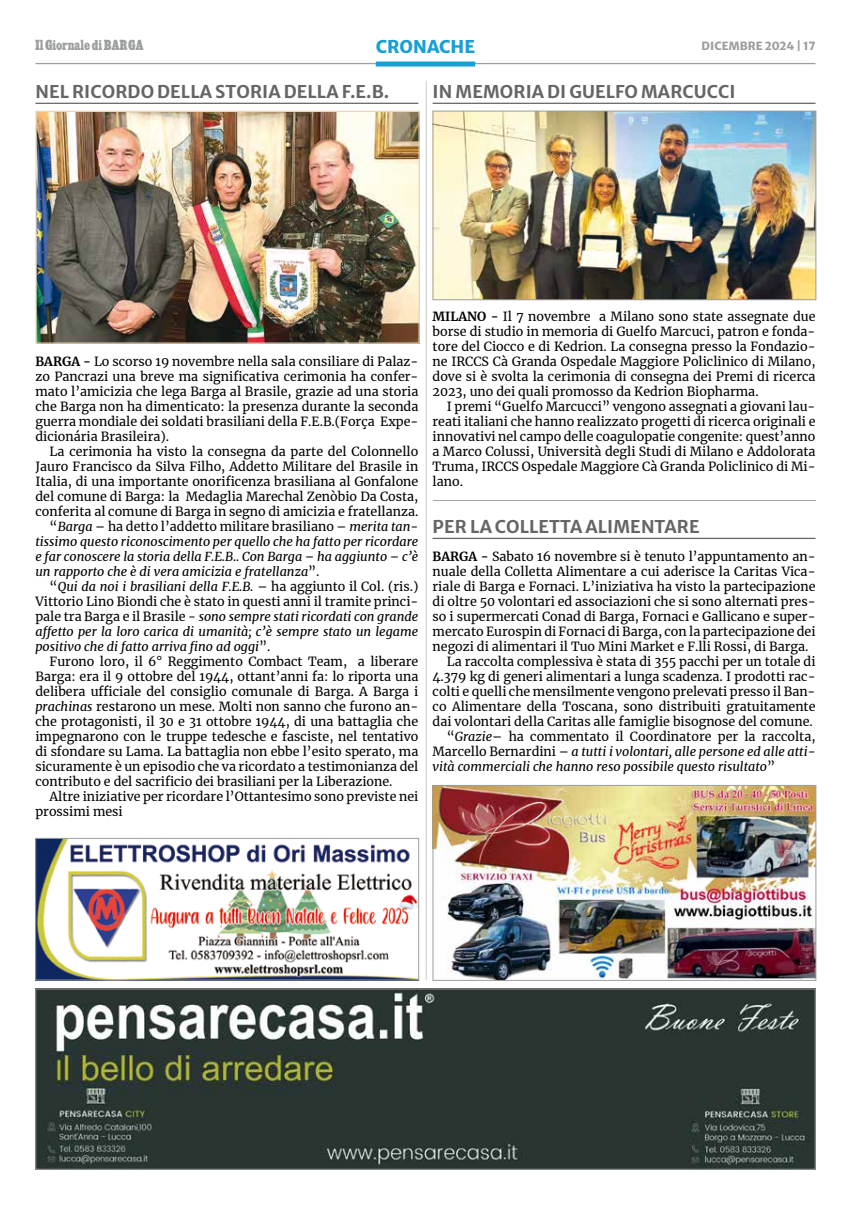
<style>
.page{position:relative;width:851px;height:1205px;background:#fff}
.page>*{position:absolute;margin:0;border:0;box-sizing:border-box;transform-origin:0 0}
.t1{font:700 17.5px "Merriweather Sans";letter-spacing:.005em;color:#646567}
.t2{font:17.5px "Merriweather Sans";letter-spacing:.005em;color:#189fd6}
.t3{font:12.5px/15px "Merriweather";color:#000;text-align:justify}
.t4{font:italic 12.5px "Merriweather";color:#000}
.t5{font:11.25px "Cairo";color:#9c9e9f}
.t6{font:11.25px "Merriweather Sans";letter-spacing:.005em;color:#9c9e9f}
.s1{font-weight:700}
.s2{font-style:italic}
.s3{font-style:normal}
</style>
<div class="page">
<hr style="left:35px;top:63px;width:780px;height:1px;background:#9c9e9f">
<div style="left:376px;top:62px;width:99px;height:5px;background:#189fd6"></div>
<img style="left:37px;top:840px;width:380px;height:138px">
<div style="left:35px;top:838px;width:384px;height:142px;border:1px solid #9c9e9f"></div>
<img style="left:37px;top:990px;width:776px;height:177px">
<div style="left:35px;top:988px;width:780px;height:181px;border:1px solid #9c9e9f"></div>
<img style="left:434px;top:787px;width:380px;height:191px">
<div style="left:432px;top:785px;width:384px;height:195px;border:1px solid #9c9e9f"></div>
<hr style="left:432px;top:103px;width:383px;height:1px;background:#646567">
<hr style="left:35px;top:103px;width:383px;height:1px;background:#646567">
<img style="left:434px;top:113px;width:380px;height:185px">
<div style="left:432px;top:111px;width:384px;height:189px;border:1px solid #9c9e9f"></div>
<hr style="left:423px;top:78px;width:4px;height:903px;background:#003882;opacity:.5">
<hr style="left:432px;top:538px;width:383px;height:1px;background:#646567">
<hr style="left:430px;top:498px;width:386px;height:3px;background:#003882;opacity:.5">
<img style="left:37px;top:113px;width:380px;height:229px">
<div style="left:35px;top:111px;width:384px;height:233px;border:1px solid #e6d5b7"></div>
<p class="t5" style="left:35px;top:40px;width:110px">Il Giornale di BARGA</p>
<h1 class="t2" style="left:376px;top:31px;width:101px">CRONACHE</h1>
<p class="t6" style="left:701px;top:37px;width:116px">DICEMBRE 2024 | 17</p>
<h1 class="t1" style="left:432px;top:76px;width:304px">IN MEMORIA DI GUELFO MARCUCCI</h1>
<h1 class="t1" style="left:35px;top:76px;width:355px">NEL RICORDO DELLA STORIA DELLA F.E.B.</h1>
<p class="t3" style="left:35px;top:353px;width:384px"><span class="s1">BARGA -</span> Lo scorso 19 novembre nella sala consiliare di Palaz&shy;zo Pancrazi una breve ma significativa cerimonia ha confer&shy;mato l’amicizia che lega Barga al Brasile, grazie ad una storia che Barga non ha dimenticato: la presenza durante la seconda guerra mondiale dei soldati brasiliani della F.E.B.(Força Expe&shy;dicionária Brasileira).</p>
<p class="t3" style="left:50px;top:443px;width:370px">La cerimonia ha visto la consegna da parte del Colonnello</p>
<p class="t3" style="left:35px;top:458px;width:384px">Jauro Francisco da Silva Filho, Addetto Militare del Brasile in</p>
<p class="t3" style="left:35px;top:473px;width:384px">Italia, di una importante onorificenza brasiliana al Gonfalone</p>
<p class="t3" style="left:35px;top:488px;width:384px">del comune di Barga: la Medaglia Marechal Zenòbio Da Costa,</p>
<p class="t3" style="left:35px;top:503px;width:384px">conferita al comune di Barga in segno di amicizia e fratellanza.</p>
<p class="t3" style="left:50px;top:518px;width:370px">“<span class="s2">Barga</span> – ha detto l’addetto militare brasiliano – <span class="s2">merita tan-</span></p>
<p class="t4" style="left:35px;top:532px;width:384px">tissimo questo riconoscimento per quello che ha fatto per ricordare</p>
<p class="t4" style="left:35px;top:547px;width:384px">e far conoscere la storia della F.E.B.. Con Barga – ha aggiunto – c’è</p>
<p class="t4" style="left:35px;top:562px;width:285px">un rapporto che è di vera amicizia e fratellanza<span class="s3">”.</span></p>
<p class="t4" style="left:50px;top:577px;width:370px"><span class="s3">“</span>Qui da noi i brasiliani della F.E.B. <span class="s3">– ha aggiunto il Col. (ris.)</span></p>
<p class="t3" style="left:35px;top:593px;width:384px">Vittorio Lino Biondi che è stato in questi anni il tramite princi-</p>
<p class="t4" style="left:35px;top:607px;width:384px"><span class="s3">pale tra Barga e il Brasile -</span> sono sempre stati ricordati con grande</p>
<p class="t4" style="left:35px;top:622px;width:384px">affetto per la loro carica di umanità; c’è sempre stato un legame</p>
<p class="t4" style="left:35px;top:637px;width:236px">positivo che di fatto arriva fino ad oggi<span class="s3">”.</span></p>
<p class="t3" style="left:50px;top:653px;width:370px">Furono loro, il 6° Reggimento Combact Team, a liberare</p>
<p class="t3" style="left:35px;top:668px;width:384px">Barga: era il 9 ottobre del 1944, ottant’anni fa: lo riporta una</p>
<p class="t3" style="left:35px;top:683px;width:384px">delibera ufficiale del consiglio comunale di Barga. A Barga i</p>
<p class="t3" style="left:35px;top:698px;width:384px"><span class="s2">prachinas</span> restarono un mese. Molti non sanno che furono an-</p>
<p class="t3" style="left:35px;top:713px;width:384px">che protagonisti, il 30 e 31 ottobre 1944, di una battaglia che</p>
<p class="t3" style="left:35px;top:728px;width:384px">impegnarono con le truppe tedesche e fasciste, nel tentativo</p>
<p class="t3" style="left:35px;top:743px;width:384px">di sfondare su Lama. La battaglia non ebbe l’esito sperato, ma</p>
<p class="t3" style="left:35px;top:758px;width:384px">sicuramente è un episodio che va ricordato a testimonianza del</p>
<p class="t3" style="left:35px;top:773px;width:358px">contributo e del sacrificio dei brasiliani per la Liberazione.</p>
<p class="t3" style="left:50px;top:788px;width:370px">Altre iniziative per ricordare l’Ottantesimo sono previste nei</p>
<p class="t3" style="left:35px;top:803px;width:89px">prossimi mesi</p>
<p class="t3" style="left:432px;top:308px;width:384px"><span class="s1">MILANO -</span> Il 7 novembre a Milano sono state assegnate due borse di studio in memoria di Guelfo Marcuci, patron e fonda&shy;tore del Ciocco e di Kedrion. La consegna presso la Fondazio&shy;ne IRCCS Cà Granda Ospedale Maggiore Policlinico di Milano, dove si è svolta la cerimonia di consegna dei Premi di ricerca 2023, uno dei quali promosso da Kedrion Biopharma.</p>
<p class="t3" style="left:432px;top:398px;width:384px;text-indent:14px">I premi “Guelfo Marcucci” vengono assegnati a giovani lau&shy;reati italiani che hanno realizzato progetti di ricerca originali e innovativi nel campo delle coagulopatie congenite: quest’anno a Marco Colussi, Università degli Studi di Milano e Addolorata Truma, IRCCS Ospedale Maggiore Cà Granda Policlinico di Mi&shy;lano.</p>
<h1 class="t1" style="left:432px;top:511px;width:268px">PER LA COLLETTA ALIMENTARE</h1>
<p class="t3" style="left:432px;top:548px;width:384px"><span class="s1">BARGA -</span> Sabato 16 novembre si è tenuto l’appuntamento an-</p>
<p class="t3" style="left:432px;top:563px;width:384px">nuale della Colletta Alimentare a cui aderisce la Caritas Vica-</p>
<p class="t3" style="left:432px;top:578px;width:384px">riale di Barga e Fornaci. L’iniziativa ha visto la partecipazione</p>
<p class="t3" style="left:432px;top:593px;width:384px">di oltre 50 volontari ed associazioni che si sono alternati pres-</p>
<p class="t3" style="left:432px;top:608px;width:384px">so i supermercati Conad di Barga, Fornaci e Gallicano e super-</p>
<p class="t3" style="left:432px;top:623px;width:384px">mercato Eurospin di Fornaci di Barga, con la partecipazione dei</p>
<p class="t3" style="left:432px;top:638px;width:377px">negozi di alimentari il Tuo Mini Market e F.lli Rossi, di Barga.</p>
<p class="t3" style="left:446px;top:653px;width:370px">La raccolta complessiva è stata di 355 pacchi per un totale di</p>
<p class="t3" style="left:432px;top:668px;width:384px">4.379 kg di generi alimentari a lunga scadenza. I prodotti rac-</p>
<p class="t3" style="left:432px;top:683px;width:384px">colti e quelli che mensilmente vengono prelevati presso il Ban-</p>
<p class="t3" style="left:432px;top:698px;width:384px">co Alimentare della Toscana, sono distribuiti gratuitamente</p>
<p class="t3" style="left:432px;top:713px;width:381px">dai volontari della Caritas alle famiglie bisognose del comune.</p>
<p class="t3" style="left:446px;top:728px;width:370px">“<span class="s2">Grazie</span>– ha commentato il Coordinatore per la raccolta,</p>
<p class="t4" style="left:432px;top:742px;width:384px"><span class="s3">Marcello Bernardini –</span> a tutti i volontari, alle persone ed alle atti-</p>
<p class="t4" style="left:432px;top:757px;width:344px">vità commerciali che hanno reso possibile questo risultato<span class="s3">”</span></p>
</div>
